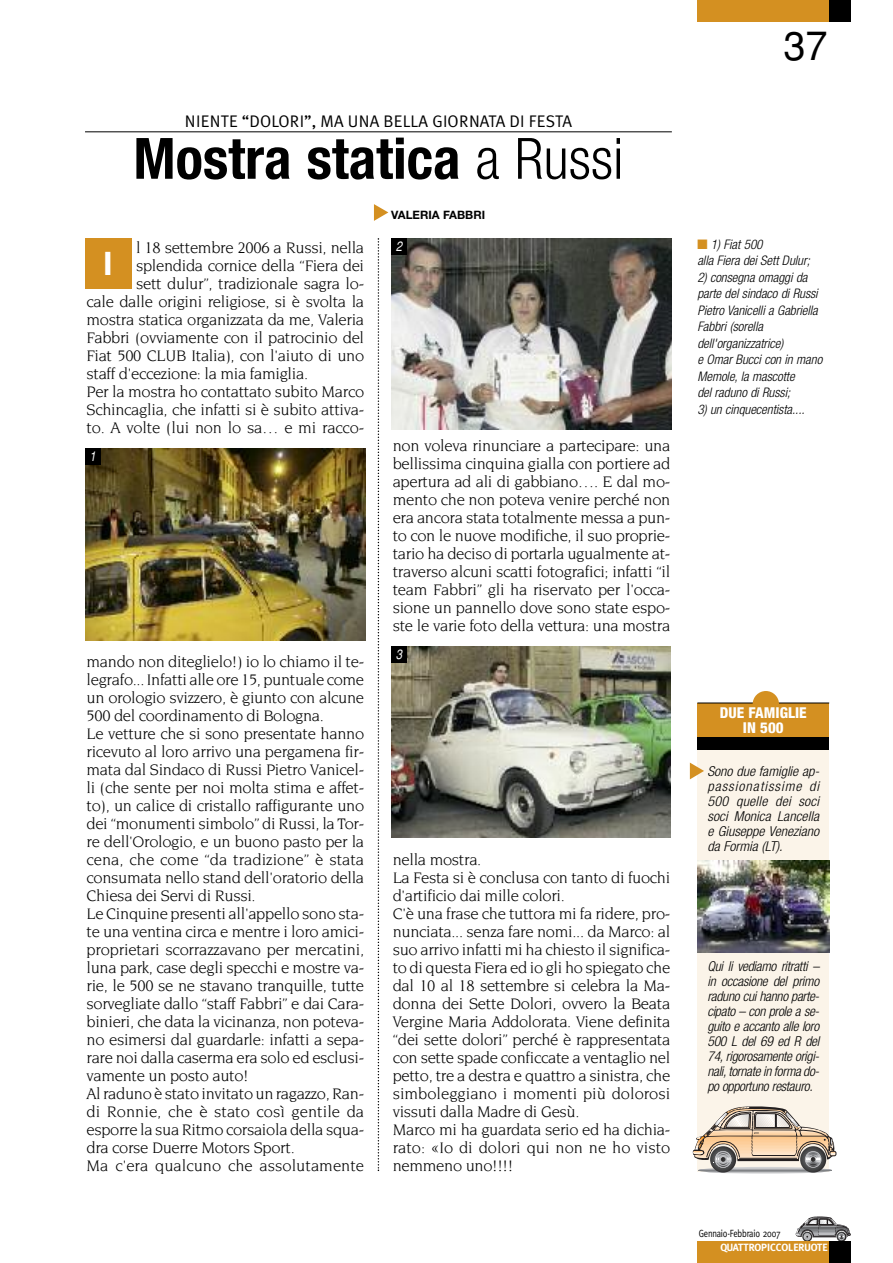
<style>
.page{position:relative;width:893px;height:1263px;background:#fff}
.page>*{position:absolute;margin:0;border:0;box-sizing:border-box;transform-origin:0 0}
.t1{font:700 condensed 57px "Helvetica Neue";color:#000}
.t2{font:39.9px "Helvetica";color:#000}
.t3{font:700 32.4px "Helvetica Neue";color:#fff}
.t4{font:16.8px "Meta Plus Normal";letter-spacing:.01em;color:#000}
.t5{font:16.5px/18px "Novarese";letter-spacing:-.02em;color:#000}
.t6{font:800 condensed 15px/15px "Helvetica Neue";color:#fff;text-align:center}
.t7{font:italic 300 condensed 13.65px/15px "Helvetica Neue";letter-spacing:-.015em;color:#000;text-align:justify}
.t8{font:italic 300 condensed 13.65px/15px "Helvetica Neue";letter-spacing:-.015em;color:#000;text-align:justify;scale:1.04 1}
.t9{font:italic 13.5px "Helvetica";color:#fff;scale:.85 1}
.t10{font:italic 300 condensed 13.2px/16.5px "Helvetica Neue";letter-spacing:-.005em;color:#000}
.t11{font:700 11.55px "Helvetica Neue";letter-spacing:-.005em;color:#000}
.t12{font:10.5px "Meta";letter-spacing:-.02em;color:#000;scale:.82 1}
.t13{font:700 10.5px "Meta";color:#fff}
.s1{font-weight:300}
.s2{font-family:"Monotype Sorts";font-weight:400;font-style:normal;font-stretch:normal;color:#d49021}
</style>
<div class="page">
<hr style="left:85px;top:132px;width:587px;height:1px;background:#000">
<svg style="left:374px;top:204px;width:14px;height:17px"></svg>
<svg style="left:378px;top:238px;width:1px;height:933px"></svg>
<div style="left:829px;top:0;width:21px;height:21px;background:#000"></div>
<div style="left:697px;top:0;width:132px;height:21px;background:#d49021"></div>
<svg style="left:796px;top:1216px;width:54px;height:26px"></svg>
<div style="left:829px;top:1242px;width:21px;height:21px;background:#000"></div>
<div style="left:697px;top:1242px;width:132px;height:21px;background:#d49021"></div>
<div style="left:697px;top:703px;width:132px;height:468px;background:#fbf4e9"></div>
<div style="left:697px;top:703px;width:132px;height:34px;background:#d49021"></div>
<div style="left:697px;top:737px;width:132px;height:13px;background:#000"></div>
<hr style="left:697px;top:703px;width:132px;height:1px;background:#000">
<div style="left:753px;top:691px;width:26px;height:26px;background:#d49021;border-radius:50%"></div>
<svg style="left:690px;top:763px;width:14px;height:16px"></svg>
<hr style="left:698px;top:1167px;width:134px;height:1px;background:#d1d2d4">
<hr style="left:698px;top:1168px;width:134px;height:1px;background:#c7c8ca">
<hr style="left:698px;top:1169px;width:134px;height:1px;background:#a5a6aa">
<hr style="left:698px;top:1170px;width:134px;height:1px;background:#808285">
<hr style="left:698px;top:1171px;width:134px;height:1px;background:#96989b">
<hr style="left:698px;top:1172px;width:134px;height:1px;background:#c4c5c7">
<hr style="left:698px;top:1173px;width:134px;height:1px;background:#dcdddf">
<img style="left:710px;top:1146px;width:26px;height:26px;border-radius:50%">
<div style="left:715px;top:1151px;width:16px;height:17px;border:1px solid #bcbdc0;border-radius:50%"></div>
<img style="left:800px;top:1146px;width:26px;height:26px;border-radius:50%">
<div style="left:805px;top:1151px;width:16px;height:17px;border:1px solid #bcbdc0;border-radius:50%"></div>
<svg style="left:693px;top:1106px;width:143px;height:61px"></svg>
<img style="left:391px;top:238px;width:281px;height:192px">
<div style="left:85px;top:238px;width:47px;height:50px;background:#d49021"></div>
<img style="left:85px;top:449px;width:281px;height:191px">
<img style="left:391px;top:646px;width:279px;height:192px">
<div style="left:85px;top:449px;width:16px;height:16px;background:#000"></div>
<div style="left:391px;top:646px;width:16px;height:17px;background:#000"></div>
<div style="left:391px;top:238px;width:16px;height:16px;background:#000"></div>
<img style="left:697px;top:860px;width:132px;height:93px">
<p class="t4" style="left:185px;top:111px;width:388px">NIENTE “DOLORI”, MA UNA BELLA GIORNATA DI FESTA</p>
<h1 class="t1" style="left:133px;top:138px;width:492px">Mostra statica <span class="s1">a Russi</span></h1>
<p class="t5" style="left:136px;top:239px;width:230px">l 18 settembre 2006 a Russi, nella</p>
<p class="t5" style="left:136px;top:257px;width:230px">splendida cornice della “Fiera dei</p>
<p class="t5" style="left:136px;top:275px;width:230px">sett dulur”, tradizionale sagra lo-</p>
<p class="t5" style="left:87px;top:293px;width:279px">cale dalle origini religiose, si è svolta la</p>
<p class="t5" style="left:87px;top:311px;width:279px">mostra statica organizzata da me, Valeria</p>
<p class="t5" style="left:87px;top:329px;width:279px">Fabbri (ovviamente con il patrocinio del</p>
<p class="t5" style="left:87px;top:347px;width:279px">Fiat 500 CLUB Italia), con l'aiuto di uno</p>
<p class="t5" style="left:87px;top:365px;width:223px">staff d'eccezione: la mia famiglia.</p>
<p class="t5" style="left:87px;top:383px;width:279px">Per la mostra ho contattato subito Marco</p>
<p class="t5" style="left:87px;top:401px;width:279px">Schincaglia, che infatti si è subito attiva-</p>
<p class="t5" style="left:87px;top:419px;width:279px">to. A volte (lui non lo sa… e mi racco-</p>
<h3 class="t3" style="left:103px;top:243px;width:11px">I</h3>
<p class="t9" style="left:90px;top:449px;width:9px">1</p>
<p class="t5" style="left:87px;top:653px;width:279px">mando non diteglielo!) io lo chiamo il te&shy;legrafo... Infatti alle ore 15, puntuale come un orologio svizzero, è giunto con alcune 500 del coordinamento di Bologna.<br>Le vetture che si sono presentate hanno ricevuto al loro arrivo una pergamena fir&shy;mata dal Sindaco di Russi Pietro Vanicel&shy;li (che sente per noi molta stima e affet&shy;to), un calice di cristallo raffigurante uno dei “monumenti simbolo” di Russi, la Tor&shy;re dell'Orologio, e un buono pasto per la cena, che come “da tradizione” è stata consumata nello stand dell'oratorio della Chiesa dei Servi di Russi.<br>Le Cinquine presenti all'appello sono sta&shy;te una ventina circa e mentre i loro amici&shy;proprietari scorrazzavano per mercatini, luna park, case degli specchi e mostre va&shy;rie, le 500 se ne stavano tranquille, tutte sorvegliate dallo “staff Fabbri” e dai Cara&shy;binieri, che data la vicinanza, non poteva&shy;no esimersi dal guardarle: infatti a sepa&shy;rare noi dalla caserma era solo ed esclusi&shy;vamente un posto auto!<br>Al raduno è stato invitato un ragazzo, Ran&shy;di Ronnie, che è stato così gentile da esporre la sua Ritmo corsaiola della squa&shy;dra corse Duerre Motors Sport.<br>Ma c'era qualcuno che assolutamente</p>
<p class="t11" style="left:391px;top:208px;width:95px">VALERIA FABBRI</p>
<p class="t9" style="left:396px;top:238px;width:9px">2</p>
<p class="t5" style="left:393px;top:437px;width:279px;text-align:justify">non voleva rinunciare a partecipare: una bellissima cinquina gialla con portiere ad apertura ad ali di gabbiano…. E dal mo&shy;mento che non poteva venire perché non era ancora stata totalmente messa a pun&shy;to con le nuove modifiche, il suo proprie&shy;tario ha deciso di portarla ugualmente at&shy;traverso alcuni scatti fotografici; infatti “il team Fabbri” gli ha riservato per l'occa&shy;sione un pannello dove sono state espo&shy;ste le varie foto della vettura: una mostra</p>
<p class="t9" style="left:396px;top:646px;width:9px">3</p>
<p class="t5" style="left:393px;top:851px;width:279px">nella mostra.<br>La Festa si è conclusa con tanto di fuochi d'artificio dai mille colori.<br>C'è una frase che tuttora mi fa ridere, pro&shy;nunciata... senza fare nomi... da Marco: al suo arrivo infatti mi ha chiesto il significa&shy;to di questa Fiera ed io gli ho spiegato che dal 10 al 18 settembre si celebra la Ma&shy;donna dei Sette Dolori, ovvero la Beata Vergine Maria Addolorata. Viene definita “dei sette dolori” perché è rappresentata con sette spade conficcate a ventaglio nel petto, tre a destra e quattro a sinistra, che simboleggiano i momenti più dolorosi vissuti dalla Madre di Gesù.<br>Marco mi ha guardata serio ed ha dichia&shy;rato: «Io di dolori qui non ne ho visto nemmeno uno!!!!</p>
<h2 class="t2" style="left:783px;top:23px;width:46px">37</h2>
<p class="t10" style="left:697px;top:237px;width:114px"><span class="s2">■</span> 1) Fiat 500<br>alla Fiera dei Sett Dulur;</p>
<p class="t10" style="left:697px;top:270px;width:126px">2) consegna omaggi da parte del sindaco di Russi<br>Pietro Vanicelli a Gabriella<br>Fabbri (sorella dell'organizzatrice)<br>e Omar Bucci con in mano<br>Memole, la mascotte<br>del raduno di Russi;</p>
<p class="t10" style="left:697px;top:402px;width:109px">3) un cinquecentista....</p>
<p class="t6" style="left:720px;top:707px;width:88px">DUE FAMIGLIE<br>IN 500</p>
<p class="t8" style="left:707px;top:765px;width:109px">Sono due famiglie ap&shy;passionatissime di 500 quelle dei soci soci Monica Lancella e Giuseppe Veneziano da Formia (LT).</p>
<p class="t7" style="left:707px;top:960px;width:113px">Qui li vediamo ritratti – in occasione del primo raduno cui hanno parte&shy;cipato – con prole a se&shy;guito e accanto alle loro 500 L del 69 ed R del 74, rigorosamente origi&shy;nali, tornate in forma do&shy;po opportuno restauro.</p>
<p class="t12" style="left:699px;top:1227px;width:101px">Gennaio-Febbraio 2007</p>
<p class="t13" style="left:720px;top:1242px;width:109px">QUATTROPICCOLERUOTE</p>
</div>
